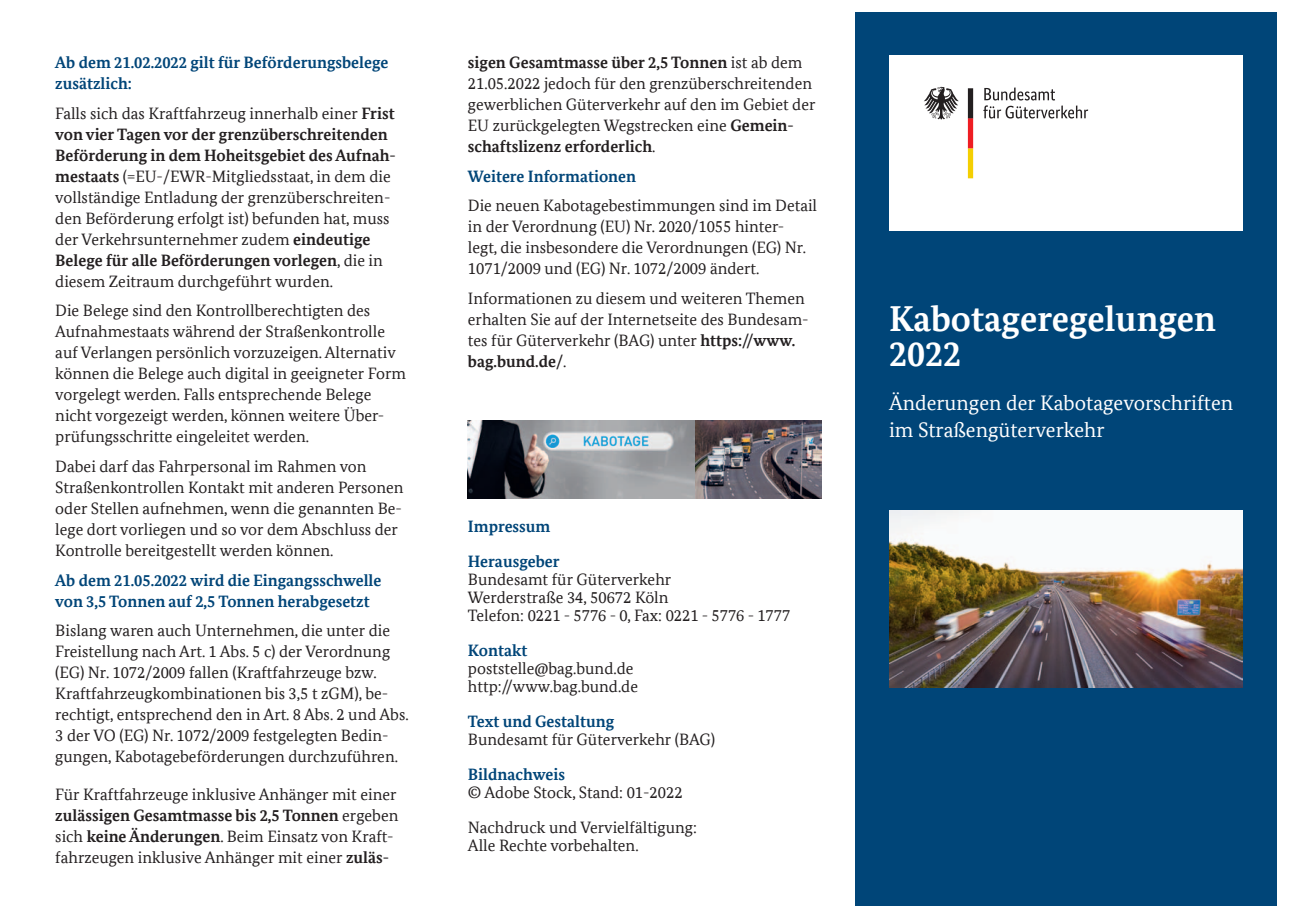
<style>
.page{position:relative;width:1289px;height:919px;background:#fff}
.page>*{position:absolute;margin:0;border:0;box-sizing:border-box;transform-origin:0 0}
.t1{font:700 36px/35px "Bundes Serif Office";color:#fff}
.t2{font:21px/27px "Bundes Serif Office";color:#fff}
.t3{font:16.5px/21px "Bundes Serif Office";color:#231f20}
.t4{font:700 16.5px/21px "Bundes Serif Office";color:#004578}
.s1{font-weight:700}
</style>
<div class="page">
<div style="left:855px;top:13px;width:421px;height:893px;background:#004578"></div>
<div style="left:889px;top:55px;width:353px;height:175px;background:#fff"></div>
<svg style="left:983px;top:87px;width:105px;height:31px"></svg>
<svg style="left:924px;top:87px;width:34px;height:32px"></svg>
<svg style="left:967px;top:88px;width:6px;height:90px"></svg>
<img style="left:889px;top:510px;width:353px;height:177px">
<img style="left:468px;top:420px;width:228px;height:79px">
<img style="left:696px;top:420px;width:125px;height:79px">
<p class="t4" style="left:55px;top:52px;width:335px">Ab dem 21.02.2022 gilt für Beförderungsbelege zusätzlich:</p>
<p class="t3" style="left:55px;top:102px;width:342px">Falls sich das Kraftfahrzeug innerhalb einer <span class="s1">Frist von vier Tagen vor der grenzüberschreitenden Beförderung in dem Hoheitsgebiet des Aufnah&shy;mestaats</span> (=EU-/EWR-Mitgliedsstaat, in dem die vollständige Entladung der grenzüberschreiten&shy;den Beförderung erfolgt ist) befunden hat, muss der Verkehrsunternehmer zudem <span class="s1">eindeutige Belege für alle Beförderungen vorlegen</span>, die in diesem Zeitraum durchgeführt wurden.</p>
<p class="t3" style="left:55px;top:300px;width:352px">Die Belege sind den Kontrollberechtigten des Aufnahmestaats während der Straßenkontrolle auf Verlangen persönlich vorzuzeigen. Alternativ können die Belege auch digital in geeigneter Form vorgelegt werden. Falls entsprechende Belege nicht vorgezeigt werden, können weitere Über&shy;prüfungsschritte eingeleitet werden.</p>
<p class="t3" style="left:55px;top:455px;width:350px">Dabei darf das Fahrpersonal im Rahmen von Straßenkontrollen Kontakt mit anderen Personen oder Stellen aufnehmen, wenn die genannten Be&shy;lege dort vorliegen und so vor dem Abschluss der Kontrolle bereitgestellt werden können.</p>
<p class="t4" style="left:55px;top:569px;width:328px">Ab dem 21.05.2022 wird die Eingangsschwelle von 3,5 Tonnen auf 2,5 Tonnen herabgesetzt</p>
<p class="t3" style="left:55px;top:619px;width:355px">Bislang waren auch Unternehmen, die unter die Freistellung nach Art. 1 Abs. 5 c) der Verordnung (EG) Nr. 1072/2009 fallen (Kraftfahrzeuge bzw.<br>Kraftfahrzeugkombinationen bis 3,5 t zGM), be&shy;rechtigt, entsprechend den in Art. 8 Abs. 2 und Abs.<br>3 der VO (EG) Nr. 1072/2009 festgelegten Bedin&shy;gungen, Kabotagebeförderungen durchzuführen.</p>
<p class="t3" style="left:55px;top:783px;width:344px">Für Kraftfahrzeuge inklusive Anhänger mit einer <span class="s1">zulässigen Gesamtmasse bis 2,5 Tonnen</span> ergeben sich <span class="s1">keine Änderungen</span>. Beim Einsatz von Kraft&shy;fahrzeugen inklusive Anhänger mit einer <span class="s1">zuläs-</span></p>
<p class="t3" style="left:468px;top:52px;width:349px"><span class="s1">sigen Gesamtmasse über 2,5 Tonnen</span> ist ab dem 21.05.2022 jedoch für den grenzüberschreitenden gewerblichen Güterverkehr auf den im Gebiet der EU zurückgelegten Wegstrecken eine <span class="s1">Gemein&shy;schaftslizenz erforderlich</span>.</p>
<p class="t4" style="left:468px;top:166px;width:170px">Weitere Informationen</p>
<p class="t3" style="left:468px;top:195px;width:351px">Die neuen Kabotagebestimmungen sind im Detail in der Verordnung (EU) Nr. 2020/1055 hinter&shy;legt, die insbesondere die Verordnungen (EG) Nr.<br>1071/2009 und (EG) Nr. 1072/2009 ändert.</p>
<p class="t3" style="left:468px;top:287px;width:342px">Informationen zu diesem und weiteren Themen erhalten Sie auf der Internetseite des Bundesam&shy;tes für Güterverkehr (BAG) unter <span class="s1">https://www. bag.bund.de/</span>.</p>
<p class="t4" style="left:468px;top:508px;width:93px;line-height:35px">Impressum<br>Herausgeber</p>
<p class="t3" style="left:468px;top:570px;width:324px;line-height:18px">Bundesamt für Güterverkehr<br>Werderstraße 34, 50672 Köln<br>Telefon: 0221 - 5776 - 0, Fax: 0221 - 5776 - 1777</p>
<p class="t4" style="left:468px;top:639px;width:61px">Kontakt</p>
<p class="t3" style="left:468px;top:659px;width:172px;line-height:18px">poststelle@bag.bund.de http://www.bag.bund.de</p>
<p class="t4" style="left:468px;top:710px;width:148px">Text und Gestaltung</p>
<p class="t3" style="left:468px;top:728px;width:249px">Bundesamt für Güterverkehr (BAG)</p>
<p class="t4" style="left:468px;top:763px;width:98px">Bildnachweis</p>
<p class="t3" style="left:468px;top:774px;width:230px;line-height:35px">© Adobe Stock, Stand: 01-2022<br>Nachdruck und Vervielfältigung:</p>
<p class="t3" style="left:468px;top:834px;width:172px">Alle Rechte vorbehalten.</p>
<h1 class="t1" style="left:889px;top:301px;width:328px">Kabotageregelungen<br>2022</h1>
<p class="t2" style="left:889px;top:389px;width:346px">Änderungen der Kabotagevorschriften im Straßengüterverkehr</p>
</div>
